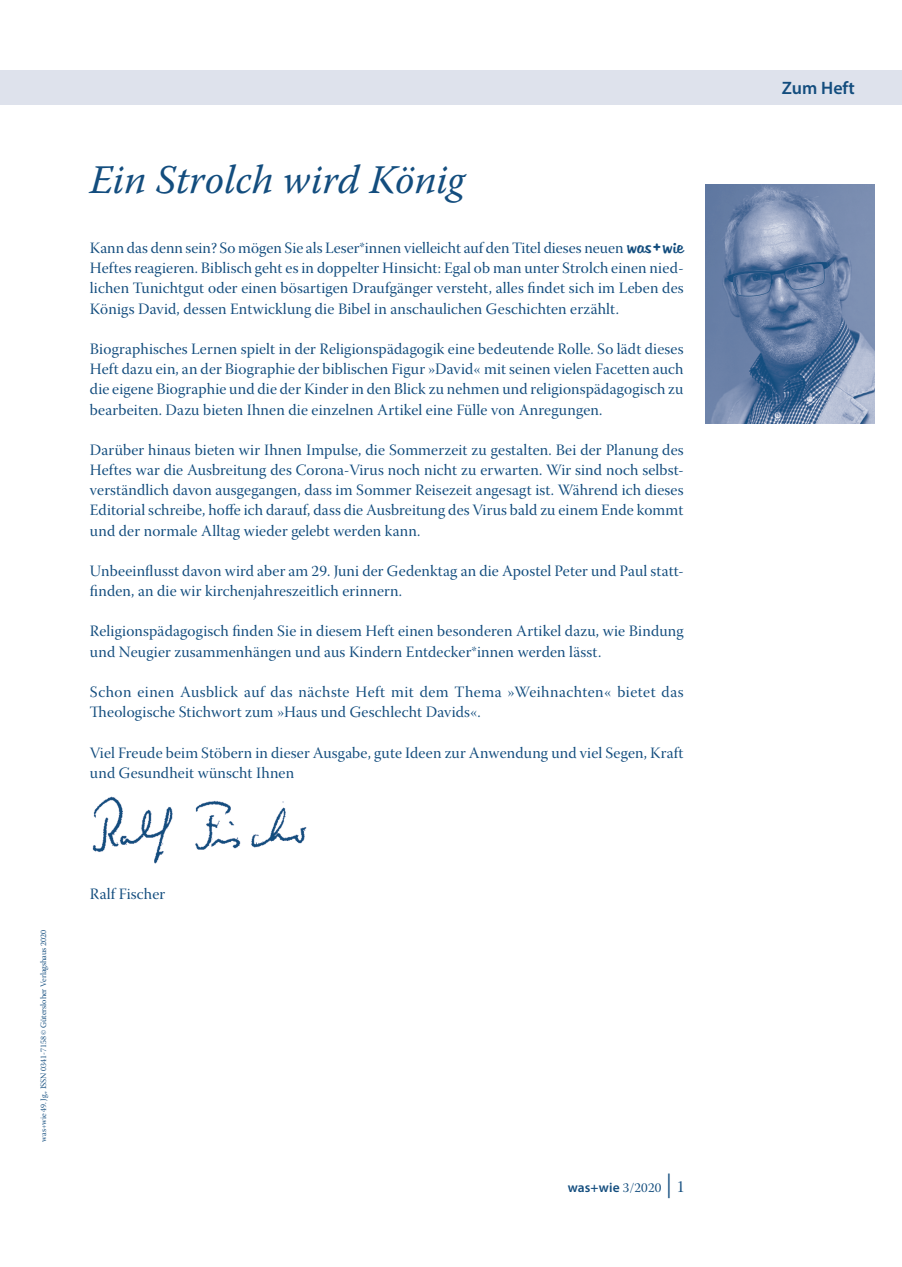
<style>
.page{position:relative;width:902px;height:1267px;background:#fff}
.page>*{position:absolute;margin:0;border:0;box-sizing:border-box;transform-origin:0 0}
.U1{font:italic 40.5px "Warnock Pro";color:#134d7e}
.Kolumne_rechte_Seite{font:600 18px "Myriad Pro";color:#134d7e}
.G1_1LZ{font:15.75px/20.1px "Warnock Pro Subh";letter-spacing:.01em;color:#134d7e}
.G1{font:15.75px "Warnock Pro Subh";letter-spacing:.01em;color:#134d7e}
.G1-2{font:600 13.5px "Myriad Pro";letter-spacing:.01em;color:#134d7e}
.t1{font:8.25px "Warnock Pro Subh";letter-spacing:-.005em;color:#134d7e}
.s1{font-family:"Hudson";font-size:16.2px}
.s2{font-family:"Warnock Pro Subh";font-weight:400}
.s3{font-family:"Warnock Pro Subh";font-weight:400;font-size:25.5px}
.s4{font-family:"Warnock Pro Subh";font-weight:400;font-size:16.5px}
</style>
<div class="page">
<div style="left:0;top:71px;width:901px;height:34px;background:#dee2ec"></div>
<img style="left:92px;top:796px;width:215px;height:67px">
<img style="left:705px;top:185px;width:168px;height:238px">
<p class="U1" style="left:90px;top:155px;width:376px">Ein Strolch wird König</p>
<p class="G1_1LZ" style="left:90px;top:240px;width:595px;text-align:justify">Kann das denn sein? So mögen Sie als Leser*innen vielleicht auf den Titel dieses neuen <span class="s1">was+wie </span>Heftes reagieren. Biblisch geht es in doppelter Hinsicht: Egal ob man unter Strolch einen nied&shy;lichen Tunichtgut oder einen bösartigen Draufgänger versteht, alles findet sich im Leben des Königs David, dessen Entwicklung die Bibel in anschaulichen Geschichten erzählt.</p>
<p class="G1_1LZ" style="left:90px;top:341px;width:595px;text-align:justify">Biographisches Lernen spielt in der Religionspädagogik eine bedeutende Rolle. So lädt dieses Heft dazu ein, an der Biographie der biblischen Figur »David« mit seinen vielen Facetten auch die eigene Biographie und die der Kinder in den Blick zu nehmen und religionspädagogisch zu bearbeiten. Dazu bieten Ihnen die einzelnen Artikel eine Fülle von Anregungen.</p>
<p class="G1_1LZ" style="left:90px;top:442px;width:595px;text-align:justify">Darüber hinaus bieten wir Ihnen Impulse, die Sommerzeit zu gestalten. Bei der Planung des Heftes war die Ausbreitung des Corona-Virus noch nicht zu erwarten. Wir sind noch selbst&shy;verständlich davon ausgegangen, dass im Sommer Reisezeit angesagt ist. Während ich dieses Editorial schreibe, hoffe ich darauf, dass die Ausbreitung des Virus bald zu einem Ende kommt und der normale Alltag wieder gelebt werden kann.</p>
<p class="G1_1LZ" style="left:90px;top:563px;width:595px">Unbeeinflusst davon wird aber am 29. Juni der Gedenktag an die Apostel Peter und Paul statt&shy;finden, an die wir kirchenjahreszeitlich erinnern.</p>
<p class="G1_1LZ" style="left:90px;top:623px;width:595px">Religionspädagogisch finden Sie in diesem Heft einen besonderen Artikel dazu, wie Bindung und Neugier zusammenhängen und aus Kindern Entdecker*innen werden lässt.</p>
<p class="G1_1LZ" style="left:90px;top:684px;width:595px">Schon einen Ausblick auf das nächste Heft mit dem Thema »Weihnachten« bietet das<br>Theologische Stichwort zum »Haus und Geschlecht Davids«.</p>
<p class="G1_1LZ" style="left:90px;top:744px;width:595px">Viel Freude beim Stöbern in dieser Ausgabe, gute Ideen zur Anwendung und viel Segen, Kraft und Gesundheit wünscht Ihnen</p>
<p class="t1" style="left:39px;top:1142px;width:213px;rotate:-90deg">was+wie 49. Jg., ISSN 0341-7158 © Gütersloher Verlagshaus 2020</p>
<p class="G1" style="left:90px;top:885px;width:77px">Ralf Fischer</p>
<p class="G1-2" style="left:567px;top:1179px;width:118px">was+wie <span class="s2">3/2020</span> <span class="s3">|</span> <span class="s4">1</span></p>
<p class="Kolumne_rechte_Seite" style="left:781px;top:76px;width:74px">Zum Heft</p>
</div>
